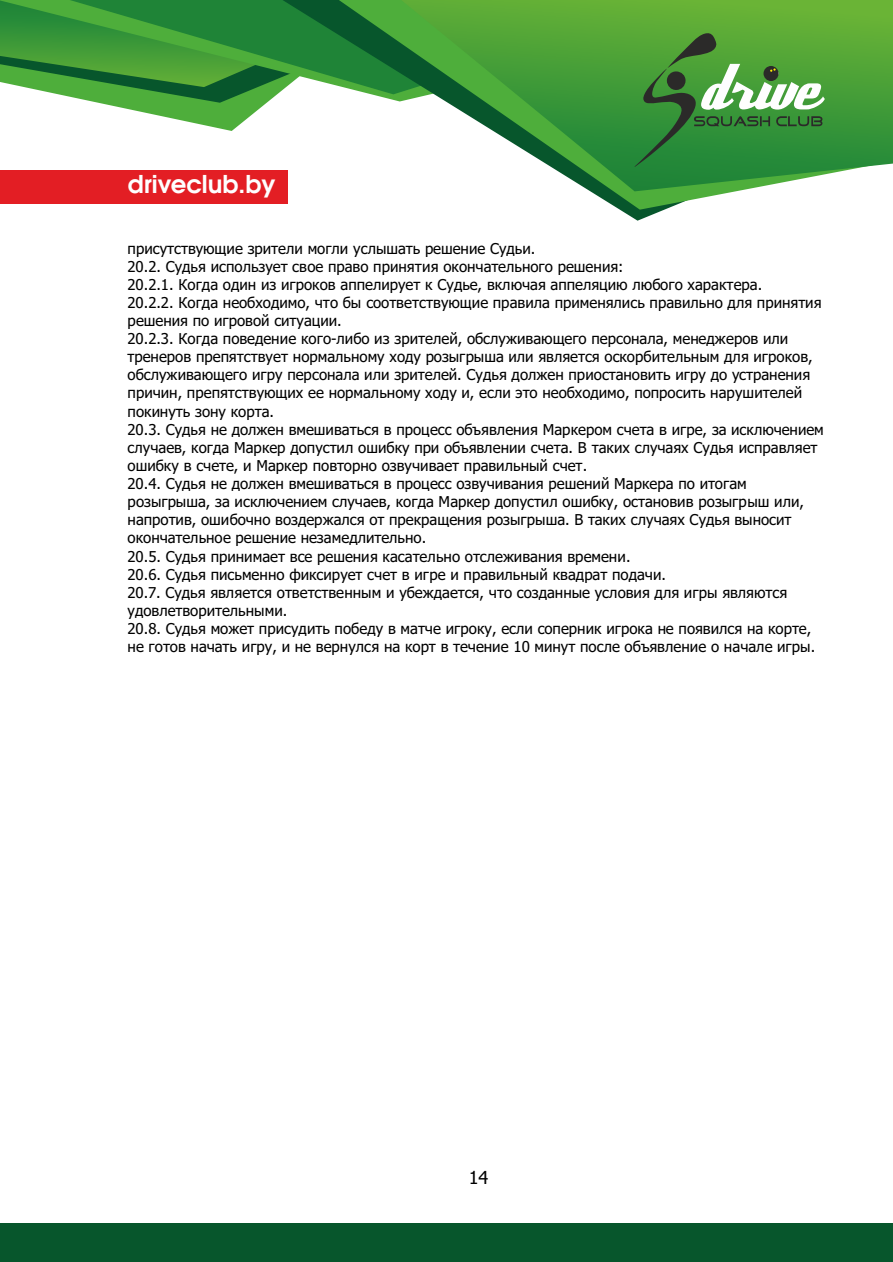
<style>
.page{position:relative;width:893px;height:1262px;background:#fff}
.page>*{position:absolute;margin:0;border:0;box-sizing:border-box;transform-origin:0 0}
.t1{font:600 24.45px "Avant Garde Gothic C";color:#fefefe}
.t2{font:18px "Tahoma";color:#000}
.t3{font:15px/18.1px "Tahoma";color:#000}
</style>
<div class="page">
<div style="left:0;top:1223px;width:893px;height:39px;background:#07562c"></div>
<div style="left:0;top:170px;width:288px;height:33px;background:#e31e24"></div>
<svg style="left:90px;top:101px;width:179px;height:30px"></svg>
<svg style="left:0;top:0;width:278px;height:101px;background:#4ea24d"></svg>
<svg style="left:67px;top:0;width:214px;height:94px;background:#338f36"></svg>
<svg style="left:281px;top:0;width:383px;height:221px"></svg>
<svg style="left:338px;top:0;width:399px;height:210px"></svg>
<svg style="left:400px;top:0;width:493px;height:191px"></svg>
<svg style="left:634px;top:33px;width:190px;height:134px;background:#4c9747"></svg>
<h1 class="t1" style="left:128px;top:169px;width:149px">driveclub.by</h1>
<p class="t3" style="left:128px;top:240px;width:697px">присутствующие зрители могли услышать решение Судьи.<br>20.2. Судья использует свое право принятия окончательного решения:<br>20.2.1. Когда один из игроков аппелирует к Судье, включая аппеляцию любого характера.<br>20.2.2. Когда необходимо, что бы соответствующие правила применялись правильно для принятия решения по игровой ситуации.<br>20.2.3. Когда поведение кого-либо из зрителей, обслуживающего персонала, менеджеров или тренеров препятствует нормальному ходу розыгрыша или является оскорбительным для игроков, обслуживающего игру персонала или зрителей. Судья должен приостановить игру до устранения причин, препятствующих ее нормальному ходу и, если это необходимо, попросить нарушителей покинуть зону корта.<br>20.3. Судья не должен вмешиваться в процесс объявления Маркером счета в игре, за исключением случаев, когда Маркер допустил ошибку при объявлении счета. В таких случаях Судья исправляет ошибку в счете, и Маркер повторно озвучивает правильный счет.<br>20.4. Судья не должен вмешиваться в процесс озвучивания решений Маркера по итогам розыгрыша, за исключением случаев, когда Маркер допустил ошибку, остановив розыгрыш или, напротив, ошибочно воздержался от прекращения розыгрыша. В таких случаях Судья выносит окончательное решение незамедлительно.<br>20.5. Судья принимает все решения касательно отслеживания времени.<br>20.6. Судья письменно фиксирует счет в игре и правильный квадрат подачи.<br>20.7. Судья является ответственным и убеждается, что созданные условия для игры являются удовлетворительными.<br>20.8. Судья может присудить победу в матче игроку, если соперник игрока не появился на корте, не готов начать игру, и не вернулся на корт в течение 10 минут после объявление о начале игры.</p>
<p class="t2" style="left:468px;top:1170px;width:21px">14</p>
</div>
